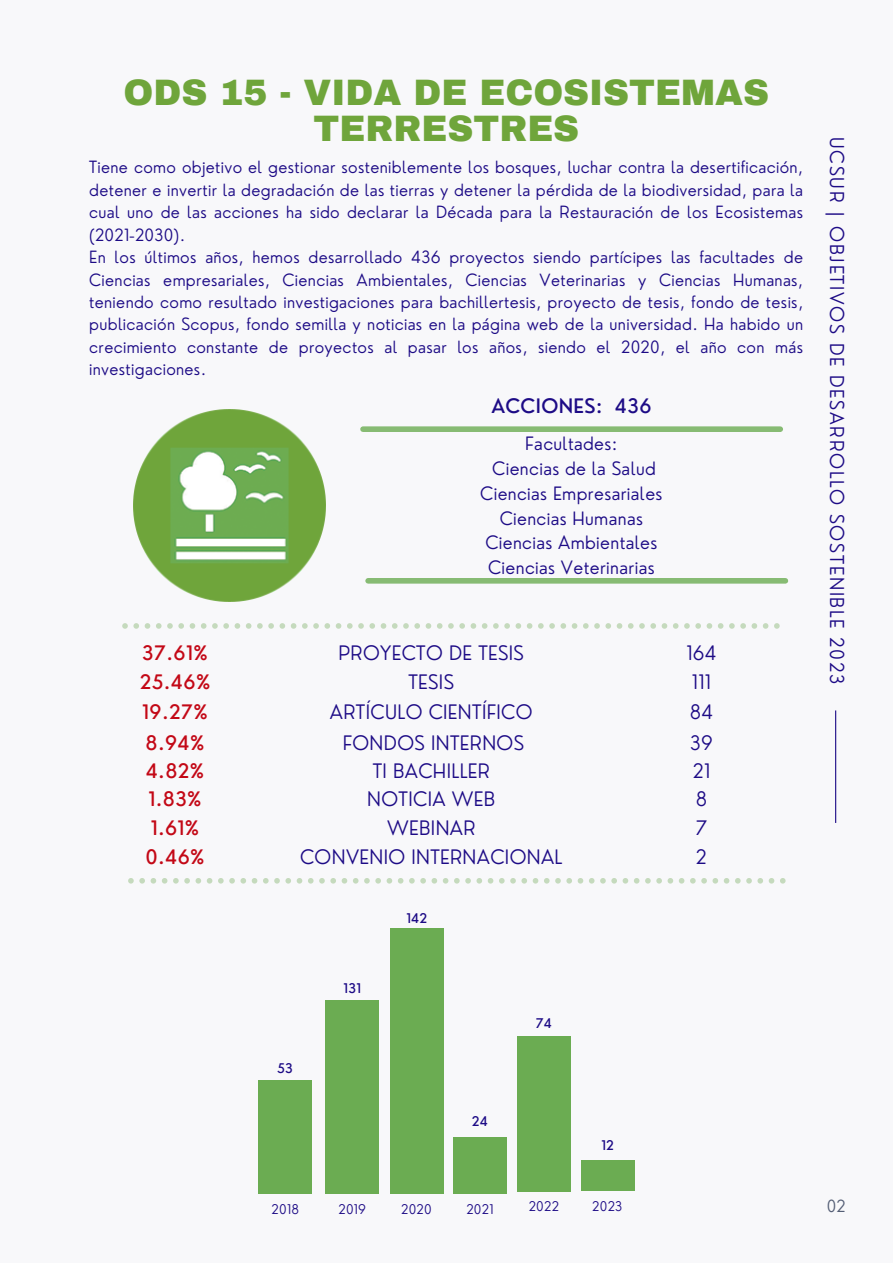
<style>
.page{position:relative;width:893px;height:1264px;background:#fff}
.page>*{position:absolute;margin:0;border:0;box-sizing:border-box;transform-origin:0 0}
.t1{font:900 36px/36px "Archivo";color:#6fa53b;text-align:center}
.t2{font:300 19.5px "Nourd";letter-spacing:.02em;color:#1d0b86}
.t3{font:500 19.5px "Nourd";letter-spacing:.02em;color:#c30816}
.t4{font:500 19.5px "Nourd";letter-spacing:.02em;color:#1d0b86}
.t5{font:300 18.75px "Nourd";letter-spacing:.09em;color:#1d0b86}
.t6{font:300 18px "Nourd";letter-spacing:.02em;color:#1d0b86}
.t7{font:300 16.5px/22.5px "Nourd";letter-spacing:.02em;color:#1d0b86;text-align:justify}
.t8{font:300 16.35px "Nourd";color:#545e75}
.t9{font:300 13.05px "Nourd";letter-spacing:.02em;color:#1d0b86}
.t10{font:500 13.05px "Nourd";letter-spacing:.02em;color:#1d0b86}
</style>
<div class="page">
<div style="left:0;top:0;width:892px;height:1262px;background:#f8f8fa"></div>
<div style="left:363px;top:426px;width:417px;height:6px;background:#87bb73"></div>
<div style="left:368px;top:578px;width:417px;height:5px;background:#87bb73"></div>
<svg style="left:122px;top:623px;width:657px;height:5px"></svg>
<svg style="left:128px;top:878px;width:657px;height:5px"></svg>
<div style="left:453px;top:1137px;width:54px;height:56px;background:#6bac52"></div>
<div style="left:390px;top:928px;width:53px;height:265px;background:#6bac52"></div>
<div style="left:325px;top:1000px;width:54px;height:193px;background:#6bac52"></div>
<div style="left:258px;top:1080px;width:54px;height:113px;background:#6bac52"></div>
<img style="left:133px;top:409px;width:193px;height:193px">
<div style="left:580px;top:1160px;width:54px;height:31px;background:#6bac52"></div>
<div style="left:517px;top:1035px;width:54px;height:156px;background:#6bac52"></div>
<hr style="left:835px;top:710px;width:1px;height:113px;background:#1d0b86">
<p class="t1" style="left:123px;top:75px;width:647px">ODS 15 - VIDA DE ECOSISTEMAS<br>TERRESTRES</p>
<p class="t7" style="left:89px;top:156px;width:715px">Tiene como objetivo el gestionar sosteniblemente los bosques, luchar contra la desertificación, detener e invertir la degradación de las tierras y detener la pérdida de la biodiversidad, para la cual uno de las acciones ha sido declarar la Década para la Restauración de los Ecosistemas (2021-2030).</p>
<p class="t7" style="left:89px;top:245px;width:715px">En los últimos años, hemos desarrollado 436 proyectos siendo partícipes las facultades de Ciencias empresariales, Ciencias Ambientales, Ciencias Veterinarias y Ciencias Humanas, teniendo como resultado investigaciones para bachillertesis, proyecto de tesis, fondo de tesis, publicación Scopus, fondo semilla y noticias en la página web de la universidad. Ha habido un crecimiento constante de proyectos al pasar los años, siendo el 2020, el año con más investigaciones.</p>
<p class="t4" style="left:491px;top:394px;width:162px">ACCIONES: 436</p>
<p class="t3" style="left:142px;top:640px;width:67px">37.61%</p>
<p class="t3" style="left:140px;top:670px;width:72px">25.46%</p>
<p class="t3" style="left:142px;top:700px;width:67px">19.27%</p>
<p class="t6" style="left:525px;top:432px;width:94px">Facultades:</p>
<p class="t6" style="left:492px;top:457px;width:165px">Ciencias de la Salud</p>
<p class="t6" style="left:480px;top:482px;width:184px">Ciencias Empresariales</p>
<p class="t6" style="left:499px;top:506px;width:145px">Ciencias Humanas</p>
<p class="t6" style="left:485px;top:531px;width:173px">Ciencias Ambientales</p>
<p class="t6" style="left:488px;top:556px;width:168px">Ciencias Veterinarias</p>
<p class="t2" style="left:338px;top:640px;width:187px">PROYECTO DE TESIS</p>
<p class="t2" style="left:408px;top:670px;width:47px">TESIS</p>
<p class="t2" style="left:330px;top:700px;width:204px">ARTÍCULO CIENTÍFICO</p>
<p class="t2" style="left:686px;top:640px;width:32px">164</p>
<p class="t2" style="left:691px;top:670px;width:21px">111</p>
<p class="t2" style="left:689px;top:700px;width:25px">84</p>
<p class="t2" style="left:343px;top:730px;width:183px">FONDOS INTERNOS</p>
<p class="t3" style="left:145px;top:730px;width:60px">8.94%</p>
<p class="t2" style="left:690px;top:730px;width:24px">39</p>
<p class="t3" style="left:146px;top:758px;width:60px">4.82%</p>
<p class="t2" style="left:372px;top:758px;width:119px">TI BACHILLER</p>
<p class="t2" style="left:692px;top:758px;width:19px">21</p>
<p class="t3" style="left:148px;top:787px;width:55px">1.83%</p>
<p class="t2" style="left:367px;top:787px;width:129px">NOTICIA WEB</p>
<p class="t2" style="left:695px;top:787px;width:13px">8</p>
<p class="t3" style="left:151px;top:815px;width:50px">1.61%</p>
<p class="t2" style="left:387px;top:815px;width:90px">WEBINAR</p>
<p class="t2" style="left:695px;top:815px;width:13px">7</p>
<p class="t3" style="left:145px;top:844px;width:61px">0.46%</p>
<p class="t2" style="left:300px;top:844px;width:264px">CONVENIO INTERNACIONAL</p>
<p class="t2" style="left:696px;top:844px;width:12px">2</p>
<p class="t10" style="left:406px;top:910px;width:23px">142</p>
<p class="t5" style="left:848px;top:137px;width:549px;rotate:90deg">UCSUR | OBJETIVOS DE DESARROLLO SOSTENIBLE 2023</p>
<p class="t10" style="left:277px;top:1060px;width:17px">53</p>
<p class="t10" style="left:343px;top:980px;width:19px">131</p>
<p class="t10" style="left:472px;top:1113px;width:18px">24</p>
<p class="t9" style="left:271px;top:1200px;width:29px">2018</p>
<p class="t9" style="left:338px;top:1200px;width:29px">2019</p>
<p class="t9" style="left:401px;top:1200px;width:32px">2020</p>
<p class="t9" style="left:466px;top:1200px;width:29px">2021</p>
<p class="t10" style="left:535px;top:1015px;width:18px">74</p>
<p class="t10" style="left:601px;top:1136px;width:14px">12</p>
<p class="t9" style="left:528px;top:1197px;width:32px">2022</p>
<p class="t9" style="left:592px;top:1197px;width:32px">2023</p>
<p class="t8" style="left:826px;top:1195px;width:20px">02</p>
</div>
